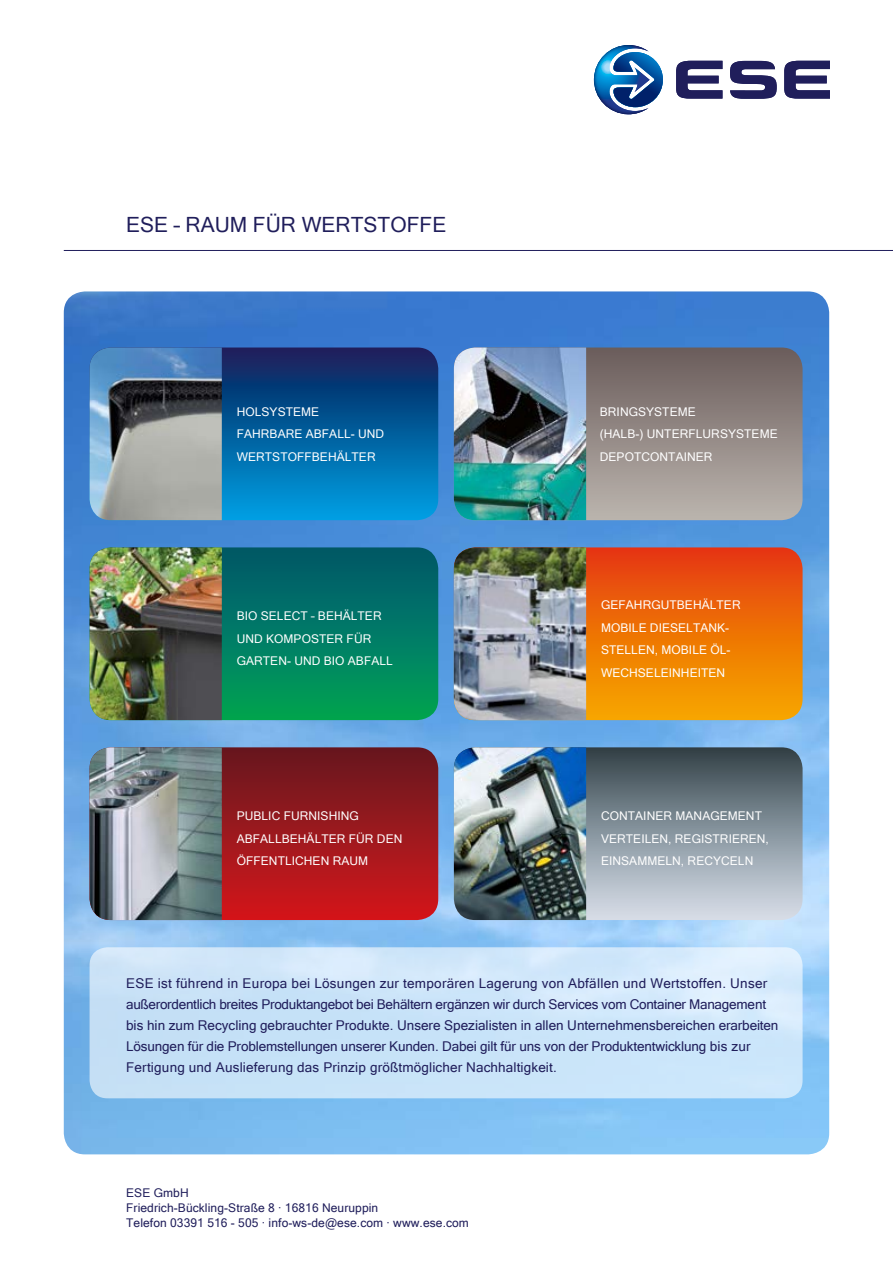
<style>
.page{position:relative;width:893px;height:1263px;background:#fff}
.page>*{position:absolute;margin:0;border:0;box-sizing:border-box;transform-origin:0 0}
.t1{font:21px "Microsoft Sans Serif";color:#201e5b}
.t2{font:13.5px/21px "Microsoft Sans Serif";color:#201e5b}
.t3{font:12px/22.5px "Microsoft Sans Serif";letter-spacing:.005em;color:#fff}
.t4{font:12px/15px "Microsoft Sans Serif";letter-spacing:.01em;color:#201e5b}
</style>
<div class="page">
<img style="left:64px;top:291px;width:765px;height:863px">
<svg style="left:222px;top:347px;width:216px;height:173px"></svg>
<img style="left:90px;top:347px;width:132px;height:173px">
<svg style="left:586px;top:347px;width:217px;height:173px"></svg>
<img style="left:454px;top:347px;width:132px;height:173px">
<svg style="left:222px;top:547px;width:216px;height:173px"></svg>
<img style="left:90px;top:547px;width:132px;height:173px">
<svg style="left:586px;top:547px;width:217px;height:173px"></svg>
<img style="left:454px;top:547px;width:132px;height:173px">
<svg style="left:222px;top:747px;width:216px;height:173px"></svg>
<img style="left:90px;top:747px;width:132px;height:173px">
<svg style="left:586px;top:747px;width:217px;height:173px"></svg>
<img style="left:454px;top:747px;width:132px;height:173px">
<svg style="left:676px;top:61px;width:46px;height:38px"></svg>
<svg style="left:784px;top:61px;width:45px;height:38px"></svg>
<svg style="left:730px;top:61px;width:47px;height:38px"></svg>
<svg style="left:594px;top:45px;width:69px;height:69px"></svg>
<svg style="left:90px;top:947px;width:713px;height:151px;fill:#cbe5f9"></svg>
<hr style="left:64px;top:250px;width:829px;height:1px;background:#201e5b">
<h1 class="t1" style="left:126px;top:211px;width:322px">ESE – RAUM FÜR WERTSTOFFE</h1>
<p class="t3" style="left:237px;top:400px;width:149px">HOLSYSTEME<br>FAHRBARE ABFALL- UND<br>WERTSTOFFBEHÄLTER</p>
<p class="t3" style="left:600px;top:400px;width:179px">BRINGSYSTEME<br>(HALB-) UNTERFLURSYSTEME<br>DEPOTCONTAINER</p>
<p class="t3" style="left:237px;top:604px;width:158px">BIO SELECT – BEHÄLTER<br>UND KOMPOSTER FÜR<br>GARTEN- UND BIO ABFALL</p>
<p class="t3" style="left:601px;top:593px;width:141px">GEFAHRGUTBEHÄLTER<br>MOBILE DIESELTANK-<br>STELLEN, MOBILE ÖL-<br>WECHSELEINHEITEN</p>
<p class="t3" style="left:237px;top:804px;width:167px">PUBLIC FURNISHING<br>ABFALLBEHÄLTER FÜR DEN<br>ÖFFENTLICHEN RAUM</p>
<p class="t3" style="left:601px;top:804px;width:169px">CONTAINER MANAGEMENT<br>VERTEILEN, REGISTRIEREN,<br>EINSAMMELN, RECYCELN</p>
<p class="t2" style="left:126px;top:972px;width:654px">ESE ist führend in Europa bei Lösungen zur temporären Lagerung von Abfällen und Wertstoffen. Unser außerordentlich breites Produktangebot bei Behältern ergänzen wir durch Services vom Container Management bis hin zum Recycling gebrauchter Produkte. Unsere Spezialisten in allen Unternehmensbereichen erarbeiten Lösungen für die Problemstellungen unserer Kunden. Dabei gilt für uns von der Produktentwicklung bis zur Fertigung und Auslieferung das Prinzip größtmöglicher Nachhaltigkeit.</p>
<p class="t4" style="left:126px;top:1185px;width:344px">ESE GmbH<br>Friedrich-Bückling-Straße 8 · 16816 Neuruppin<br>Telefon 03391 516 - 505 · info-ws-de@ese.com · www.ese.com</p>
</div>
